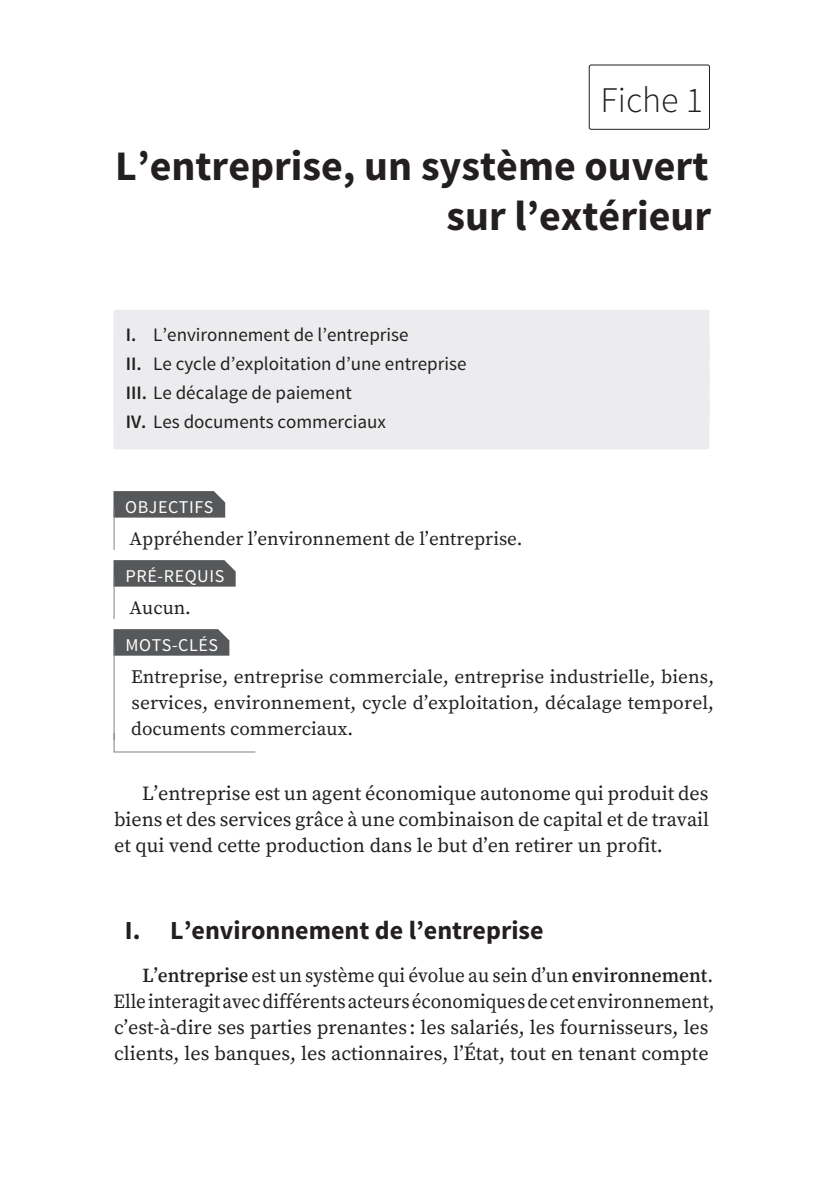
<style>
.page{position:relative;width:823px;height:1191px;background:#fff}
.page>*{position:absolute;margin:0;border:0;box-sizing:border-box;transform-origin:0 0}
.t1{font:700 42px/50.4px "Source Sans Pro";color:#231f20;text-align:right}
.t2{font:300 36px "Source Sans Pro";color:#231f20}
.t3{font:700 26px "Source Sans Pro";color:#231f20}
.t4{font:20px/26px "Source Serif Pro";color:#231f20;scale:.96 1}
.t5{font:20px/26px "Source Serif Pro";color:#231f20;text-align:justify}
.t6{font:19px/26px "Source Serif Pro";color:#231f20;text-align:justify}
.t7{font:19px/28.8px "Source Sans Pro";color:#231f20}
.t8{font:18px "Source Sans Pro";letter-spacing:.03em;color:#fff}
.s1{font-weight:600}
</style>
<div class="page">
<div style="left:588px;top:65px;width:121px;height:65px;border:1px solid #231f20;border-radius:2px"></div>
<div style="left:113px;top:310px;width:596px;height:53px;background:#ececee;border-radius:2px"></div>
<div style="left:113px;top:338px;width:596px;height:53px;background:#ececee;border-radius:2px"></div>
<div style="left:113px;top:367px;width:596px;height:53px;background:#ececee;border-radius:2px"></div>
<div style="left:113px;top:396px;width:596px;height:53px;background:#ececee;border-radius:2px"></div>
<div style="left:113px;top:491px;width:112px;height:26px;background:#57585a"></div>
<hr style="left:113px;top:508px;width:1px;height:42px;background:#808285">
<div style="left:113px;top:560px;width:122px;height:26px;background:#57585a"></div>
<hr style="left:113px;top:577px;width:1px;height:42px;background:#808285">
<div style="left:113px;top:629px;width:116px;height:26px;background:#57585a"></div>
<hr style="left:113px;top:646px;width:1px;height:94px;background:#808285">
<svg style="left:113px;top:732px;width:143px;height:21px"></svg>
<h2 class="t2" style="left:600px;top:78px;width:104px">Fiche 1</h2>
<h1 class="t1" style="left:115px;top:142px;width:597px">L’entreprise, un système ouvert sur l’extérieur</h1>
<p class="t7" style="left:126px;top:321px;width:342px"><span class="s1">I.</span> L’environnement de l’entreprise<br><span class="s1">II.</span> Le cycle d’exploitation d’une entreprise <span class="s1">III.</span> Le décalage de paiement<br><span class="s1">IV.</span> Les documents commerciaux</p>
<p class="t8" style="left:125px;top:496px;width:90px">OBJECTIFS</p>
<p class="t6" style="left:129px;top:526px;width:394px">Appréhender l’environnement de l’entreprise.</p>
<p class="t8" style="left:125px;top:565px;width:100px">PRÉ-REQUIS</p>
<p class="t6" style="left:129px;top:595px;width:63px">Aucun.</p>
<p class="t8" style="left:125px;top:634px;width:94px">MOTS-CLÉS</p>
<p class="t6" style="left:131px;top:664px;width:584px">Entreprise, entreprise commerciale, entreprise industrielle, biens, services, environnement, cycle d’exploitation, décalage temporel, documents commerciaux.</p>
<p class="t5" style="left:114px;top:781px;width:596px;text-indent:28px">L’entreprise est un agent économique autonome qui produit des biens et des services grâce à une combinaison de capital et de travail et qui vend cette production dans le but d’en retirer un profit.</p>
<h3 class="t3" style="left:125px;top:913px;width:420px">I. L’environnement de l’entreprise</h3>
<p class="t4" style="left:114px;top:963px;width:627px;text-indent:29px"><span class="s1">L’entreprise</span> est un système qui évolue au sein d’un <span class="s1">environnement</span>.<br>Elle interagit avec différents acteurs économiques de cet environnement, c’est-à‑dire ses parties prenantes : les salariés, les fournisseurs, les clients, les banques, les actionnaires, l’État, tout en tenant compte</p>
</div>
